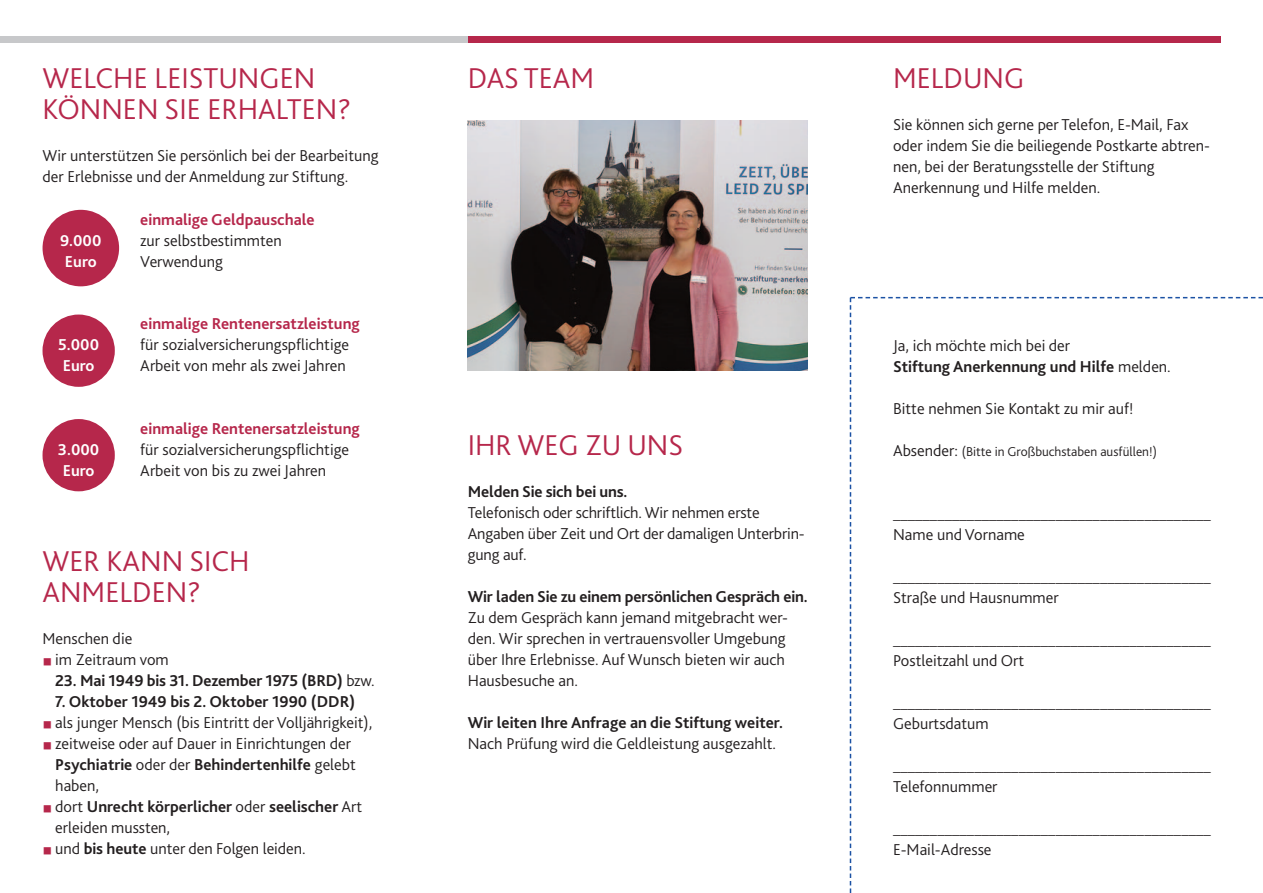
<style>
.page{position:relative;width:1263px;height:893px;background:#fff}
.page>*{position:absolute;margin:0;border:0;box-sizing:border-box;transform-origin:0 0}
.t1{font:300 30px/31.5px "Bliss 2";color:#b6274b}
.t2{font:300 16.5px/21px "Bliss 2";color:#231f20}
.t3{font:700 16.5px/21px "Bliss 2";color:#231f20}
.t4{font:700 16.5px "Bliss 2";color:#b6274b}
.t5{font:700 16.5px "Bliss 2";color:#fff}
.t6{font:300 13.5px "Bliss 2";color:#231f20}
.s1{font-family:"Arial Unicode MS";font-weight:400;color:#b6274b}
.s2{font-weight:300}
.s3{font-weight:700}
.s4{font-size:16.5px}
</style>
<div class="page">
<div style="left:0;top:36px;width:468px;height:7px;background:#c7c8ca"></div>
<div style="left:468px;top:36px;width:752px;height:7px;background:#b6274b"></div>
<div style="left:43px;top:210px;width:76px;height:76px;background:#b6274b;border-radius:50%"></div>
<div style="left:43px;top:315px;width:72px;height:72px;background:#b6274b;border-radius:50%"></div>
<div style="left:43px;top:419px;width:72px;height:72px;background:#b6274b;border-radius:50%"></div>
<img style="left:467px;top:120px;width:340px;height:251px">
<svg style="left:850px;top:297px;width:413px;height:596px"></svg>
<h2 class="t1" style="left:43px;top:65px;width:310px">WELCHE LEISTUNGEN<br>KÖNNEN SIE ERHALTEN?</h2>
<p class="t2" style="left:43px;top:147px;width:337px">Wir unterstützen Sie persönlich bei der Bearbeitung der Erlebnisse und der Anmeldung zur Stiftung.</p>
<p class="t5" style="left:60px;top:234px;width:43px">9.000</p>
<p class="t5" style="left:65px;top:255px;width:33px">Euro</p>
<p class="t5" style="left:58px;top:339px;width:42px">5.000</p>
<p class="t5" style="left:63px;top:360px;width:33px">Euro</p>
<p class="t5" style="left:58px;top:443px;width:43px">3.000</p>
<p class="t5" style="left:63px;top:464px;width:33px">Euro</p>
<p class="t4" style="left:140px;top:214px;width:176px">einmalige Geldpauschale</p>
<p class="t2" style="left:140px;top:232px;width:143px">zur selbstbestimmten<br>Verwendung</p>
<p class="t4" style="left:140px;top:318px;width:221px">einmalige Rentenersatzleistung</p>
<p class="t2" style="left:140px;top:336px;width:210px">für sozialversicherungspflichtige<br>Arbeit von mehr als zwei Jahren</p>
<p class="t4" style="left:140px;top:423px;width:221px">einmalige Rentenersatzleistung</p>
<p class="t2" style="left:140px;top:441px;width:210px">für sozialversicherungspflichtige<br>Arbeit von bis zu zwei Jahren</p>
<h2 class="t1" style="left:43px;top:548px;width:209px">WER KANN SICH<br>ANMELDEN?</h2>
<p class="t2" style="left:43px;top:630px;width:91px">Menschen die</p>
<p class="t2" style="left:43px;top:651px;width:128px"><span class="s1">■</span> im Zeitraum vom</p>
<p class="t3" style="left:55px;top:672px;width:321px">23. Mai 1949 bis 31. Dezember 1975 (BRD) <span class="s2">bzw.</span></p>
<p class="t3" style="left:55px;top:693px;width:301px">7. Oktober 1949 bis 2. Oktober 1990 (DDR)</p>
<p class="t2" style="left:43px;top:714px;width:331px"><span class="s1">■</span> als junger Mensch (bis Eintritt der Volljährigkeit),</p>
<p class="t2" style="left:55px;top:735px;width:302px;text-indent:-13px"><span class="s1">■</span> zeitweise oder auf Dauer in Einrichtungen der<br><span class="s3">Psychiatrie</span> oder der <span class="s3">Behindertenhilfe</span> gelebt haben,</p>
<p class="t3" style="left:55px;top:798px;width:308px;text-indent:-13px"><span class="s1">■</span> <span class="s2">dort</span> Unrecht körperlicher <span class="s2">oder</span> seelischer <span class="s2">Art erleiden mussten,</span></p>
<p class="t2" style="left:43px;top:840px;width:265px"><span class="s1">■</span> und <span class="s3">bis heute</span> unter den Folgen leiden.</p>
<h2 class="t1" style="left:468px;top:65px;width:128px">DAS TEAM</h2>
<h2 class="t1" style="left:468px;top:432px;width:217px">IHR WEG ZU UNS</h2>
<p class="t2" style="left:468px;top:483px;width:338px"><span class="s3">Melden Sie sich bei uns.<br></span>Telefonisch oder schriftlich. Wir nehmen erste Angaben über Zeit und Ort der damaligen Unterbrin&shy;gung auf.</p>
<p class="t2" style="left:468px;top:588px;width:342px"><span class="s3">Wir laden Sie zu einem persönlichen Gespräch ein.<br></span>Zu dem Gespräch kann jemand mitgebracht wer&shy;den. Wir sprechen in vertrauensvoller Umgebung über Ihre Erlebnisse. Auf Wunsch bieten wir auch Hausbesuche an.</p>
<p class="t2" style="left:468px;top:714px;width:317px"><span class="s3">Wir leiten Ihre Anfrage an die Stiftung weiter.<br></span>Nach Prüfung wird die Geldleistung ausgezahlt.</p>
<h2 class="t1" style="left:893px;top:65px;width:133px">MELDUNG</h2>
<p class="t2" style="left:893px;top:115px;width:319px">Sie können sich gerne per Telefon, E-Mail, Fax oder indem Sie die beiliegende Postkarte abtren&shy;nen, bei der Beratungsstelle der Stiftung Anerkennung und Hilfe melden.</p>
<p class="t2" style="left:893px;top:336px;width:279px">Ja, ich möchte mich bei der<br><span class="s3">Stiftung Anerkennung und Hilfe</span> melden.</p>
<p class="t2" style="left:893px;top:399px;width:242px">Bitte nehmen Sie Kontakt zu mir auf!</p>
<p class="t6" style="left:893px;top:446px;width:265px"><span class="s4">Absender:</span> (Bitte in Großbuchstaben ausfüllen!)</p>
<p class="t2" style="left:893px;top:504px;width:319px">___________________________________________</p>
<p class="t2" style="left:893px;top:525px;width:133px">Name und Vorname</p>
<p class="t2" style="left:893px;top:567px;width:319px">___________________________________________</p>
<p class="t2" style="left:893px;top:588px;width:167px">Straße und Hausnummer</p>
<p class="t2" style="left:893px;top:630px;width:319px">___________________________________________</p>
<p class="t2" style="left:893px;top:651px;width:133px">Postleitzahl und Ort</p>
<p class="t2" style="left:893px;top:693px;width:319px">___________________________________________</p>
<p class="t2" style="left:893px;top:714px;width:97px">Geburtsdatum</p>
<p class="t2" style="left:893px;top:756px;width:319px">___________________________________________</p>
<p class="t2" style="left:893px;top:777px;width:106px">Telefonnummer</p>
<p class="t2" style="left:893px;top:819px;width:319px">___________________________________________</p>
<p class="t2" style="left:893px;top:840px;width:100px">E-Mail-Adresse</p>
</div>
